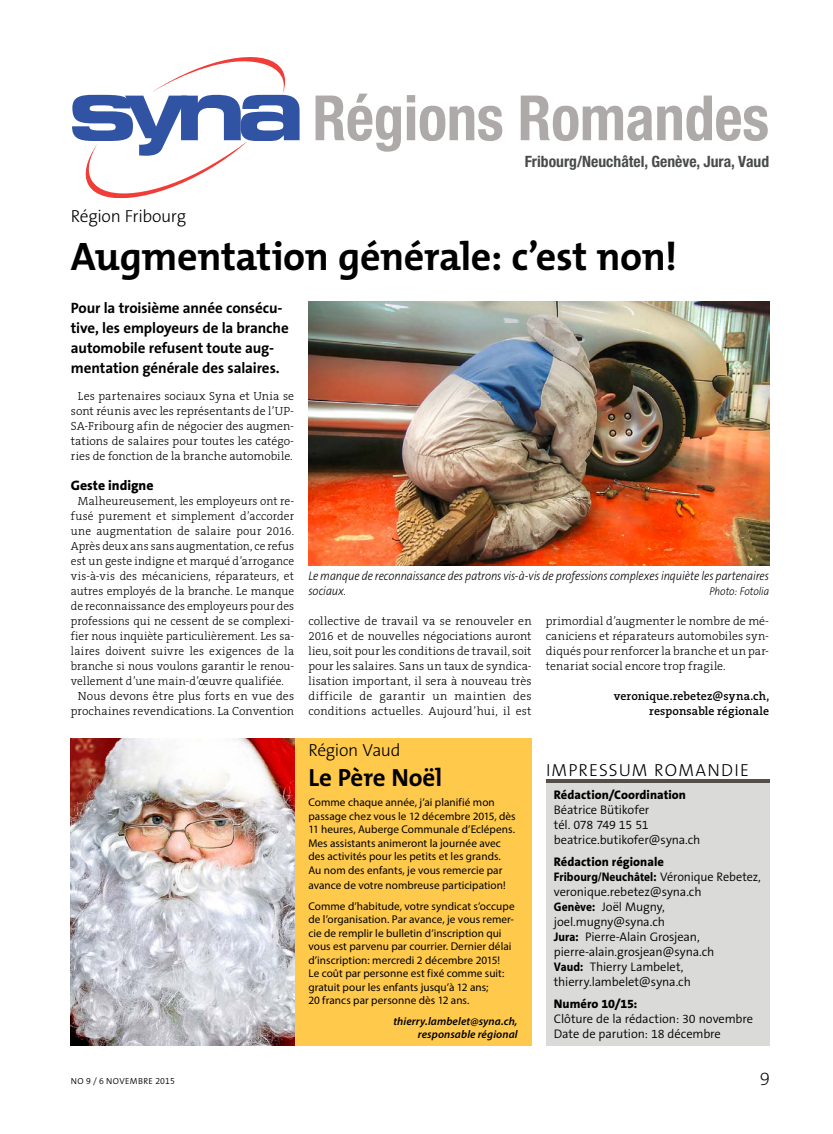
<style>
.page{position:relative;width:833px;height:1134px;background:#fff}
.page>*{position:absolute;margin:0;border:0;box-sizing:border-box;transform-origin:0 0}
.t1{font:700 condensed 62.5px "Helvetica Neue LT Std";letter-spacing:-.005em;color:#adaaa9}
.t2{font:700 40px "The Mix B W7";letter-spacing:-.01em;color:#000}
.t3{font:700 25px "The Mix B W7";letter-spacing:-.005em;color:#000}
.t4{font:200 18.75px "The Sans B W2";color:#000}
.t5{font:300 17.5px "The Sans B W3";letter-spacing:-.015em;color:#000}
.t6{font:300 17.5px "The Sans B W3";letter-spacing:.065em;color:#000}
.t7{font:700 condensed 15.62px "Helvetica Neue";color:#484b4a}
.t8{font:700 15px/20px "The Sans B W7";letter-spacing:-.005em;color:#000}
.t9{font:800 13.75px "The Sans B W8";color:#000}
.t10{font:300 12.5px/15px "The Sans B W4";letter-spacing:-.01em;color:#000}
.t11{font:italic 300 12.5px/15px "The Sans B W3";letter-spacing:-.01em;color:#000;scale:.9 1}
.t12{font:800 12.5px "The Sans B W8";letter-spacing:.005em;color:#000}
.t13{font:700 12.5px "Myriad Pro";letter-spacing:.005em;color:#000;scale:.9 1}
.t14{font:300 11.88px/15px "The Serif B W3";letter-spacing:.005em;color:#000;text-align:justify}
.t15{font:600 11.88px/15px "The Serif B W6";letter-spacing:.005em;color:#000;text-align:right}
.t16{font:11.25px/13.5px "Myriad Pro";letter-spacing:.005em;color:#000}
.t17{font:italic 600 11.25px/13.5px "Myriad Pro";letter-spacing:.01em;color:#000;text-align:right}
.t18{font:italic 300 11.25px "The Sans B W3";color:#000;scale:.9 1}
.t19{font:300 8.75px "The Sans B W4";letter-spacing:.04em;color:#000}
.s1{font-family:"The Sans B W4";font-weight:300}
.s2{font-family:"Myriad Pro";font-weight:700}
</style>
<div class="page">
<svg style="left:72px;top:57px;width:228px;height:141px"></svg>
<div style="left:546px;top:779px;width:223px;height:266px;background:#dadad9"></div>
<hr style="left:546px;top:779px;width:223px;height:4px;background:#544d48">
<img style="left:308px;top:302px;width:461px;height:263px">
<div style="left:294px;top:738px;width:237px;height:307px;background:#ffc94c"></div>
<img style="left:71px;top:738px;width:223px;height:307px">
<h1 class="t1" style="left:312px;top:80px;width:458px">Régions Romandes</h1>
<h3 class="t7" style="left:525px;top:152px;width:246px">Fribourg/Neuchâtel, Genève, Jura, Vaud</h3>
<h3 class="t5" style="left:71px;top:205px;width:117px">Région Fribourg</h3>
<h2 class="t2" style="left:71px;top:231px;width:608px">Augmentation générale: c’est non!</h2>
<p class="t8" style="left:71px;top:298px;width:219px">Pour la troisième année consécu&shy;tive, les employeurs de la branche automobile refusent toute aug&shy;mentation générale des salaires.</p>
<p class="t14" style="left:71px;top:389px;width:225px;text-align:center">Les partenaires sociaux Syna et Unia se sont réunis avec les représentants de l’UP-SA-Fribourg afin de négocier des augmen&shy;tations de salaires pour toutes les catégo&shy;ries de fonction de la branche automobile.</p>
<p class="t9" style="left:71px;top:477px;width:84px">Geste indigne</p>
<p class="t14" style="left:78px;top:494px;width:218px">Malheureusement, les employeurs ont re-</p>
<p class="t14" style="left:71px;top:509px;width:225px">fusé purement et simplement d’accorder</p>
<p class="t14" style="left:71px;top:524px;width:225px">une augmentation de salaire pour 2016.</p>
<p class="t14" style="left:71px;top:539px;width:225px">Après deux ans sans augmentation, ce refus</p>
<p class="t14" style="left:71px;top:554px;width:225px">est un geste indigne et marqué d’arrogance</p>
<p class="t14" style="left:71px;top:569px;width:225px">vis-à-vis des mécaniciens, réparateurs, et</p>
<p class="t14" style="left:71px;top:584px;width:225px">autres employés de la branche. Le manque</p>
<p class="t14" style="left:71px;top:599px;width:225px">de reconnaissance des employeurs pour des</p>
<p class="t14" style="left:71px;top:614px;width:225px">professions qui ne cessent de se complexi-</p>
<p class="t14" style="left:71px;top:629px;width:225px">fier nous inquiète particulièrement. Les sa-</p>
<p class="t14" style="left:71px;top:644px;width:225px">laires doivent suivre les exigences de la</p>
<p class="t14" style="left:71px;top:659px;width:225px">branche si nous voulons garantir le renou-</p>
<p class="t14" style="left:71px;top:674px;width:215px">vellement d’une main-d’œuvre qualifiée.</p>
<p class="t14" style="left:78px;top:689px;width:218px">Nous devons être plus forts en vue des</p>
<p class="t14" style="left:71px;top:704px;width:225px">prochaines revendications. La Convention</p>
<p class="t11" style="left:308px;top:569px;width:513px">Le manque de reconnaissance des patrons vis-à-vis de professions complexes inquiète les partenaires sociaux.</p>
<p class="t18" style="left:709px;top:585px;width:68px">Photo: Fotolia</p>
<p class="t14" style="left:308px;top:614px;width:225px">collective de travail va se renouveler en 2016 et de nouvelles négociations auront lieu, soit pour les conditions de travail, soit pour les salaires. Sans un taux de syndica&shy;lisation important, il sera à nouveau très difficile de garantir un maintien des conditions actuelles. Aujourd’hui, il est</p>
<p class="t14" style="left:546px;top:614px;width:225px">primordial d’augmenter le nombre de mé&shy;caniciens et réparateurs automobiles syn&shy;diqués pour renforcer la branche et un par&shy;tenariat social encore trop fragile.</p>
<p class="t15" style="left:614px;top:689px;width:157px">veronique.rebetez@syna.ch, responsable régionale</p>
<p class="t19" style="left:71px;top:1075px;width:105px">No 9 / 6 novembre 2015</p>
<h3 class="t5" style="left:308px;top:739px;width:94px">Région Vaud</h3>
<h3 class="t3" style="left:308px;top:762px;width:135px">Le Père Noël</h3>
<p class="t16" style="left:308px;top:796px;width:209px">Comme chaque année, j’ai planifié mon passage chez vous le 12 décembre 2015, dès 11 heures, Auberge Communale d’Eclépens.<br>Mes assistants animeront la journée avec des activités pour les petits et les grands.<br>Au nom des enfants, je vous remercie par</p>
<p class="t16" style="left:308px;top:875px;width:208px;line-height:20.6px">avance de votre nombreuse participation!<br>Comme d’habitude, votre syndicat s’occupe</p>
<p class="t16" style="left:308px;top:912px;width:207px">de l’organisation. Par avance, je vous remer&shy;cie de remplir le bulletin d’inscription qui vous est parvenu par courrier. Dernier délai d’inscription: mercredi 2 décembre 2015!<br>Le coût par personne est fixé comme suit: gratuit pour les enfants jusqu’à 12 ans;<br>20 francs par personne dès 12 ans.</p>
<p class="t17" style="left:393px;top:1014px;width:126px">thierry.lambelet@syna.ch, responsable régional</p>
<h3 class="t5" style="left:546px;top:758px;width:34px">Impressu</h3>
<h3 class="t6" style="left:632px;top:758px;width:119px">m ROMANDIE</h3>
<p class="t12" style="left:554px;top:787px;width:134px">Rédaction/Coordination</p>
<p class="t10" style="left:554px;top:802px;width:148px">Béatrice Bütikofer<br>tél. 078 749 15 51 beatrice.butikofer@syna.ch</p>
<p class="t12" style="left:554px;top:854px;width:112px">Rédaction régionale</p>
<p class="t13" style="left:554px;top:869px;width:232px">Fribourg/Neuchâtel: <span class="s1">Véronique Rebetez,</span></p>
<p class="t10" style="left:554px;top:884px;width:162px">veronique.rebetez@syna.ch<br><span class="s2">Genève:</span> Joël Mugny, joel.mugny@syna.ch<br><span class="s2">Jura:</span> Pierre-Alain Grosjean, pierre-alain.grosjean@syna.ch<br><span class="s2">Vaud:</span> Thierry Lambelet, thierry.lambelet@syna.ch</p>
<p class="t12" style="left:554px;top:996px;width:85px">Numéro 10/15:</p>
<p class="t10" style="left:554px;top:1012px;width:201px">Clôture de la rédaction: 30 novembre<br>Date de parution: 18 décembre</p>
<h3 class="t4" style="left:759px;top:1066px;width:12px">9</h3>
</div>
